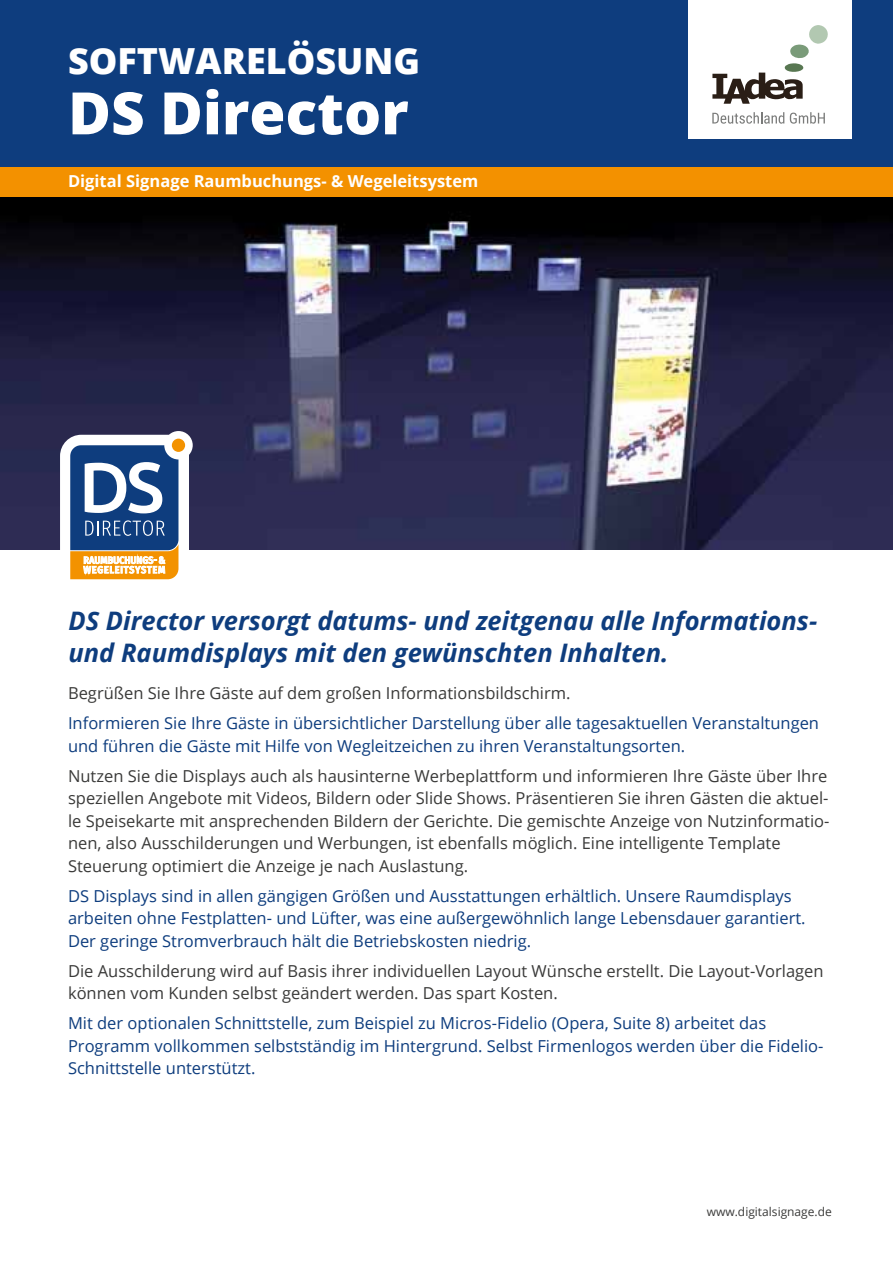
<style>
.page{position:relative;width:893px;height:1263px;background:#fff}
.page>*{position:absolute;margin:0;border:0;box-sizing:border-box;transform-origin:0 0}
.t1{font:800 58.5px "Open Sans";color:#fff}
.t2{font:800 36px "Open Sans";color:#fff}
.t3{font:italic 700 25.5px/31.5px "Open Sans";color:#0e3d7e}
.t4{font:16.5px/22.5px "Open Sans";color:#3a3a39}
.t5{font:16.5px/22.5px "Open Sans";color:#0e3d7e}
.t6{font:700 16.5px "Open Sans";color:#fff}
.t7{font:12px "Open Sans";color:#3a3a39}
</style>
<div class="page">
<img style="left:0;top:197px;width:893px;height:353px">
<div style="left:0;top:30px;width:893px;height:167px;background:#f39100"></div>
<div style="left:0;top:0;width:893px;height:167px;background:#0e3d7e"></div>
<div style="left:688px;top:0;width:164px;height:139px;background:#fff"></div>
<svg style="left:712px;top:25px;width:116px;height:79px"></svg>
<svg style="left:712px;top:112px;width:72px;height:12px"></svg>
<svg style="left:790px;top:112px;width:35px;height:12px"></svg>
<svg style="left:60px;top:431px;width:133px;height:149px"></svg>
<h2 class="t2" style="left:68px;top:34px;width:354px">SOFTWARELÖSUNG</h2>
<h1 class="t1" style="left:68px;top:69px;width:342px">DS Director</h1>
<p class="t6" style="left:68px;top:169px;width:412px">Digital Signage Raumbuchungs- &amp; Wegeleitsystem</p>
<h3 class="t3" style="left:68px;top:605px;width:750px">DS Director versorgt datums- und zeitgenau alle Informations&shy;und Raumdisplays mit den gewünschten Inhalten.</h3>
<p class="t4" style="left:68px;top:682px;width:504px">Begrüßen Sie Ihre Gäste auf dem großen Informationsbildschirm.</p>
<p class="t5" style="left:68px;top:712px;width:753px">Informieren Sie Ihre Gäste in übersichtlicher Darstellung über alle tagesaktuellen Veranstaltungen und führen die Gäste mit Hilfe von Wegleitzeichen zu ihren Veranstaltungsorten.</p>
<p class="t4" style="left:68px;top:764px;width:763px">Nutzen Sie die Displays auch als hausinterne Werbeplattform und informieren Ihre Gäste über Ihre speziellen Angebote mit Videos, Bildern oder Slide Shows. Präsentieren Sie ihren Gästen die aktuel&shy;le Speisekarte mit ansprechenden Bildern der Gerichte. Die gemischte Anzeige von Nutzinformatio&shy;nen, also Ausschilderungen und Werbungen, ist ebenfalls möglich. Eine intelligente Template Steuerung optimiert die Anzeige je nach Auslastung.</p>
<p class="t5" style="left:68px;top:884px;width:739px">DS Displays sind in allen gängigen Größen und Ausstattungen erhältlich. Unsere Raumdisplays arbeiten ohne Festplatten- und Lüfter, was eine außergewöhnlich lange Lebensdauer garantiert.<br>Der geringe Stromverbrauch hält die Betriebskosten niedrig.</p>
<p class="t4" style="left:68px;top:959px;width:757px">Die Ausschilderung wird auf Basis ihrer individuellen Layout Wünsche erstellt. Die Layout-Vorlagen können vom Kunden selbst geändert werden. Das spart Kosten.</p>
<p class="t5" style="left:68px;top:1012px;width:757px">Mit der optionalen Schnittstelle, zum Beispiel zu Micros-Fidelio (Opera, Suite 8) arbeitet das<br>Programm vollkommen selbstständig im Hintergrund. Selbst Firmenlogos werden über die Fidelio-<br>Schnittstelle unterstützt.</p>
<p class="t7" style="left:707px;top:1204px;width:127px">www.digitalsignage.de</p>
</div>
